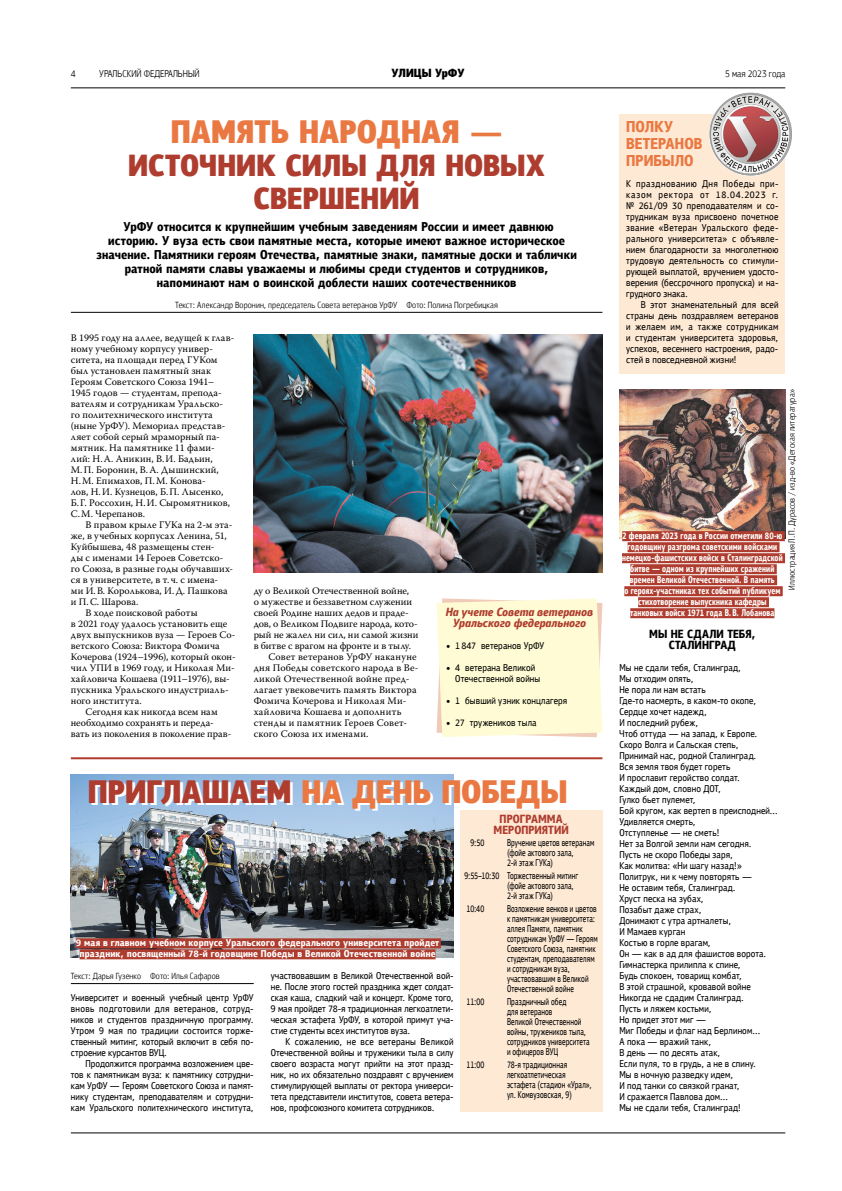
<style>
.page{position:relative;width:842px;height:1191px;background:#fff}
.page>*{position:absolute;margin:0;border:0;box-sizing:border-box;transform-origin:0 0}
.t1{font:10px/11px "Warnock Pro";letter-spacing:.005em;color:#000}
.t2{font:10px "Warnock Pro";letter-spacing:-.015em;color:#000}
.t3{font:10px "Warnock Pro";letter-spacing:.025em;color:#000}
.t4{font:10px "PF Bulletin Sans Pro";color:#000}
</style>
<div class="page">
<hr style="left:71px;top:87px;width:714px;height:1px;background:#000">
<hr style="left:71px;top:1132px;width:714px;height:1px;background:#000">
<img style="left:254px;top:334px;width:348px;height:238px">
<hr style="left:71px;top:312px;width:531px;height:1px;background:#000">
<div style="left:619px;top:115px;width:166px;height:259px;background:#fee9d4"></div>
<img style="left:709px;top:92px;width:84px;height:84px;border-radius:42px">
<hr style="left:71px;top:757px;width:531px;height:2px;background:#af3d2f">
<img style="left:619px;top:389px;width:166px;height:149px">
<div style="left:622px;top:531px;width:163px;height:10px;background:#af3d2f"></div>
<div style="left:622px;top:553px;width:163px;height:10px;background:#af3d2f"></div>
<div style="left:630px;top:608px;width:144px;height:10px;background:#af3d2f"></div>
<div style="left:460px;top:810px;width:142px;height:301px;background:#fee9d4"></div>
<svg style="left:622px;top:532px;width:160px;height:85px"></svg>
<svg style="left:437px;top:598px;width:165px;height:139px;background:#fefad5"></svg>
<svg style="left:71px;top:780px;width:526px;height:332px"></svg>
<p class="t1" style="left:71px;top:332px;width:165px">В 1995 году на аллее, ведущей к глав&shy;ному учебному корпусу универ&shy;ситета, на площади перед ГУКом был установлен памятный знак<br>Героям Советского Союза 1941–<br>1945 годов — студентам, препода&shy;вателям и сотрудникам Уральско&shy;го политехнического института (ныне УрФУ). Мемориал представ&shy;ляет собой серый мраморный па&shy;мятник. На памятнике 11 фами&shy;лий: Н.А. Аникин, В.И. Бадьин,<br>М.П. Боронин, В.А. Дышинский,<br>Н.М. Епимахов, П.М. Конова-<br>лов, Н.И. Кузнецов, Б.П. Лысенко,<br>Б.Г. Россохин, Н.И. Сыромятников,<br>С.М. Черепанов.</p>
<p class="t1" style="left:86px;top:519px;width:148px">В правом крыле ГУКа на 2-м эта-</p>
<p class="t1" style="left:71px;top:530px;width:157px">же, в учебных корпусах Ленина, 51,</p>
<p class="t1" style="left:71px;top:541px;width:145px">Куйбышева, 48 размещены стен-</p>
<p class="t1" style="left:71px;top:552px;width:154px">ды с именами 14 Героев Советско-</p>
<p class="t1" style="left:71px;top:563px;width:164px">го Союза, в разные годы обучавших-</p>
<p class="t1" style="left:71px;top:574px;width:149px">ся в университете, в т.ч. с имена-</p>
<p class="t1" style="left:71px;top:585px;width:158px">ми И.В. Королькова, И.Д. Пашкова</p>
<p class="t1" style="left:71px;top:596px;width:69px">и П.С. Шарова.</p>
<p class="t1" style="left:86px;top:607px;width:113px">В ходе поисковой работы</p>
<p class="t1" style="left:71px;top:618px;width:158px">в 2021 году удалось установить еще</p>
<p class="t1" style="left:71px;top:629px;width:166px">двух выпускников вуза — Героев Со-</p>
<p class="t1" style="left:71px;top:640px;width:150px">ветского Союза: Виктора Фомича</p>
<p class="t1" style="left:71px;top:651px;width:166px">Кочерова (1924–1996), который окон-</p>
<p class="t1" style="left:71px;top:662px;width:165px">чил УПИ в 1969 году, и Николая Ми-</p>
<p class="t1" style="left:71px;top:673px;width:160px">хайловича Кошаева (1911–1976), вы-</p>
<p class="t1" style="left:71px;top:684px;width:159px">пускника Уральского индустриаль-</p>
<p class="t1" style="left:71px;top:695px;width:72px">ного института.</p>
<p class="t1" style="left:86px;top:706px;width:134px">Сегодня как никогда всем нам</p>
<p class="t1" style="left:71px;top:717px;width:144px">необходимо сохранять и переда-</p>
<p class="t2" style="left:71px;top:728px;width:162px">вать из поколения в поколение прав-</p>
<p class="t1" style="left:254px;top:585px;width:157px">ду о Великой Отечественной войне,</p>
<p class="t1" style="left:254px;top:596px;width:160px">о мужестве и беззаветном служении</p>
<p class="t1" style="left:254px;top:607px;width:157px">своей Родине наших дедов и праде-</p>
<p class="t2" style="left:254px;top:618px;width:166px">дов, о Великом Подвиге народа, кото-</p>
<p class="t1" style="left:254px;top:629px;width:166px">рый не жалел ни сил, ни самой жизни</p>
<p class="t1" style="left:254px;top:640px;width:159px">в битве с врагом на фронте и в тылу.</p>
<p class="t1" style="left:268px;top:651px;width:150px">Совет ветеранов УрФУ накануне</p>
<p class="t1" style="left:254px;top:662px;width:166px">дня Победы советского народа в Ве-</p>
<p class="t1" style="left:254px;top:673px;width:157px">ликой Отечественной войне пред-</p>
<p class="t1" style="left:254px;top:684px;width:164px">лагает увековечить память Виктора</p>
<p class="t1" style="left:254px;top:695px;width:154px">Фомича Кочерова и Николая Ми-</p>
<p class="t1" style="left:254px;top:706px;width:149px">хайловича Кошаева и дополнить</p>
<p class="t3" style="left:254px;top:717px;width:155px">стенды и памятник Героев Совет-</p>
<p class="t1" style="left:254px;top:728px;width:116px">ского Союза их именами.</p>
<p class="t4" style="left:446px;top:695px;width:6px">•</p>
<p class="t4" style="left:446px;top:717px;width:6px">•</p>
</div>
